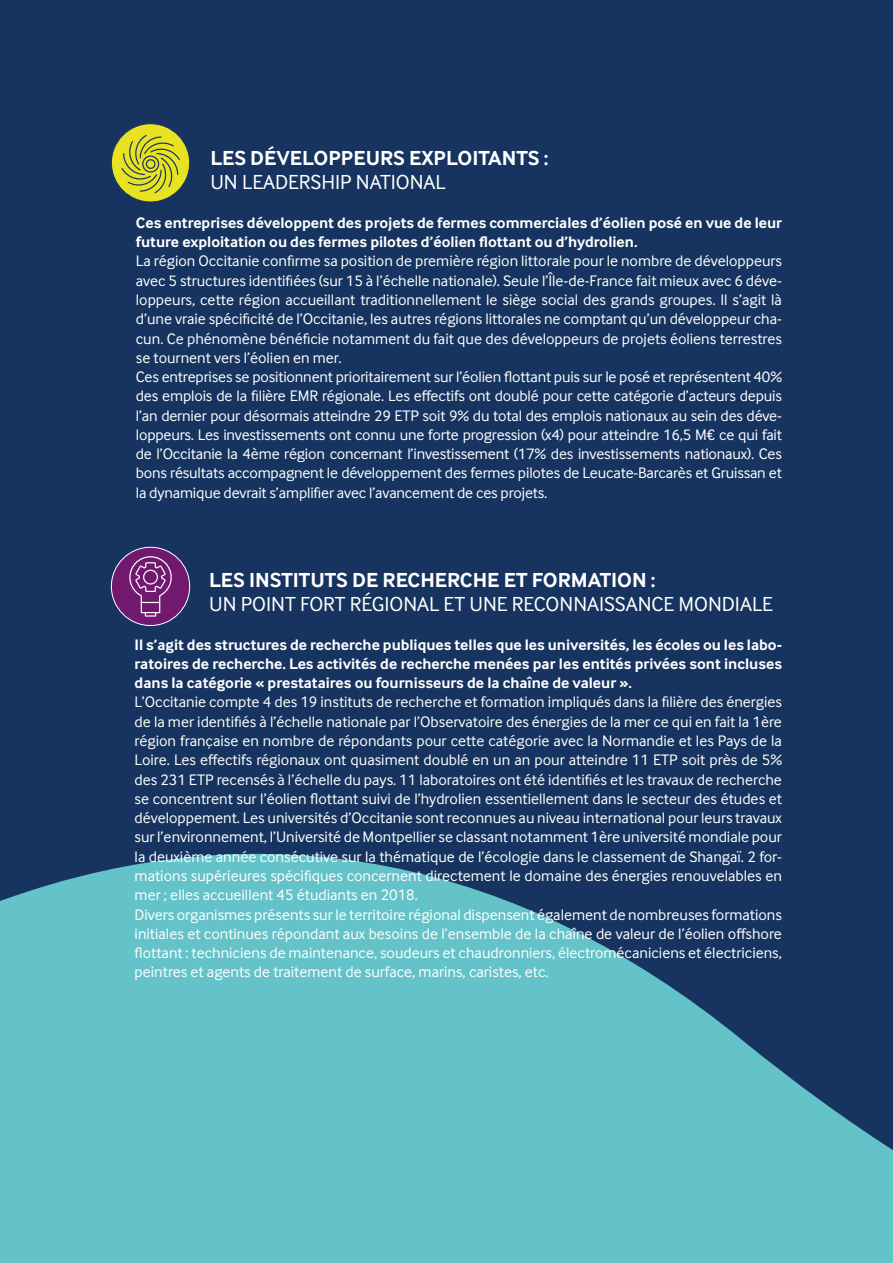
<style>
.page{position:relative;width:893px;height:1263px;background:#fff}
.page>*{position:absolute;margin:0;border:0;box-sizing:border-box;transform-origin:0 0}
.t1{font:21px "Inter Face";color:#fff}
.t2{font:700 21px "Inter Face";color:#fff}
.t3{font:15.75px/19.4px "Inter Face";color:#fff}
.t4{font:700 15.75px/19.4px "Inter Face";color:#fff}
</style>
<div class="page">
<div style="left:0;top:0;width:893px;height:1252px;background:#16345f"></div>
<div style="left:111px;top:124px;width:79px;height:78px;background:#e8e221;border-radius:50%"></div>
<div style="left:111px;top:123px;width:79px;height:79px;border:1px solid #16345f;border-radius:50%"></div>
<svg style="left:120px;top:134px;width:61px;height:60px"></svg>
<svg style="left:0;top:853px;width:893px;height:410px;fill:#64c2c9"></svg>
<div style="left:111px;top:547px;width:79px;height:78px;background:#71196f;border-radius:50%"></div>
<div style="left:111px;top:547px;width:79px;height:79px;border:1px solid #fff;border-radius:50%"></div>
<svg style="left:129px;top:556px;width:43px;height:61px"></svg>
<h1 class="t2" style="left:210px;top:146px;width:340px">LES DÉVELOPPEURS EXPLOITANTS :</h1>
<h1 class="t1" style="left:210px;top:170px;width:237px">UN LEADERSHIP NATIONAL</h1>
<p class="t4" style="left:136px;top:213px;width:648px">Ces entreprises développent des projets de fermes commerciales d’éolien posé en vue de leur future exploitation ou des fermes pilotes d’éolien flottant ou d’hydrolien.</p>
<p class="t3" style="left:136px;top:251px;width:648px">La région Occitanie confirme sa position de première région littorale pour le nombre de développeurs avec 5 structures identifiées (sur 15 à l’échelle nationale). Seule l’Île-de-France fait mieux avec 6 déve&shy;loppeurs, cette région accueillant traditionnellement le siège social des grands groupes. Il s’agit là d’une vraie spécificité de l’Occitanie, les autres régions littorales ne comptant qu’un développeur cha&shy;cun. Ce phénomène bénéficie notamment du fait que des développeurs de projets éoliens terrestres se tournent vers l’éolien en mer.<br>Ces entreprises se positionnent prioritairement sur l’éolien flottant puis sur le posé et représentent 40% des emplois de la filière EMR régionale. Les effectifs ont doublé pour cette catégorie d’acteurs depuis l’an dernier pour désormais atteindre 29 ETP soit 9% du total des emplois nationaux au sein des déve&shy;loppeurs. Les investissements ont connu une forte progression (x4) pour atteindre 16,5 M€ ce qui fait de l’Occitanie la 4ème région concernant l’investissement (17% des investissements nationaux). Ces bons résultats accompagnent le développement des fermes pilotes de Leucate-Barcarès et Gruissan et la dynamique devrait s’amplifier avec l’avancement de ces projets.</p>
<h1 class="t2" style="left:209px;top:567px;width:448px">LES INSTITUTS DE RECHERCHE ET FORMATION :</h1>
<h1 class="t1" style="left:209px;top:592px;width:565px">UN POINT FORT RÉGIONAL ET UNE RECONNAISSANCE MONDIALE</h1>
<p class="t4" style="left:135px;top:635px;width:649px;text-align:justify">Il s’agit des structures de recherche publiques telles que les universités, les écoles ou les labo&shy;ratoires de recherche. Les activités de recherche menées par les entités privées sont incluses dans la catégorie « prestataires ou fournisseurs de la chaîne de valeur ».</p>
<p class="t3" style="left:135px;top:692px;width:649px">L’Occitanie compte 4 des 19 instituts de recherche et formation impliqués dans la filière des énergies de la mer identifiés à l’échelle nationale par l’Observatoire des énergies de la mer ce qui en fait la 1ère région française en nombre de répondants pour cette catégorie avec la Normandie et les Pays de la Loire. Les effectifs régionaux ont quasiment doublé en un an pour atteindre 11 ETP soit près de 5% des 231 ETP recensés à l’échelle du pays. 11 laboratoires ont été identifiés et les travaux de recherche se concentrent sur l’éolien flottant suivi de l’hydrolien essentiellement dans le secteur des études et développement. Les universités d’Occitanie sont reconnues au niveau international pour leurs travaux sur l’environnement, l’Université de Montpellier se classant notamment 1ère université mondiale pour la deuxième année consécutive sur la thématique de l’écologie dans le classement de Shangaï. 2 for&shy;mations supérieures spécifiques concernent directement le domaine des énergies renouvelables en mer ; elles accueillent 45 étudiants en 2018.<br>Divers organismes présents sur le territoire régional dispensent également de nombreuses formations initiales et continues répondant aux besoins de l’ensemble de la chaîne de valeur de l’éolien offshore flottant : techniciens de maintenance, soudeurs et chaudronniers, électromécaniciens et électriciens, peintres et agents de traitement de surface, marins, caristes, etc.</p>
</div>
